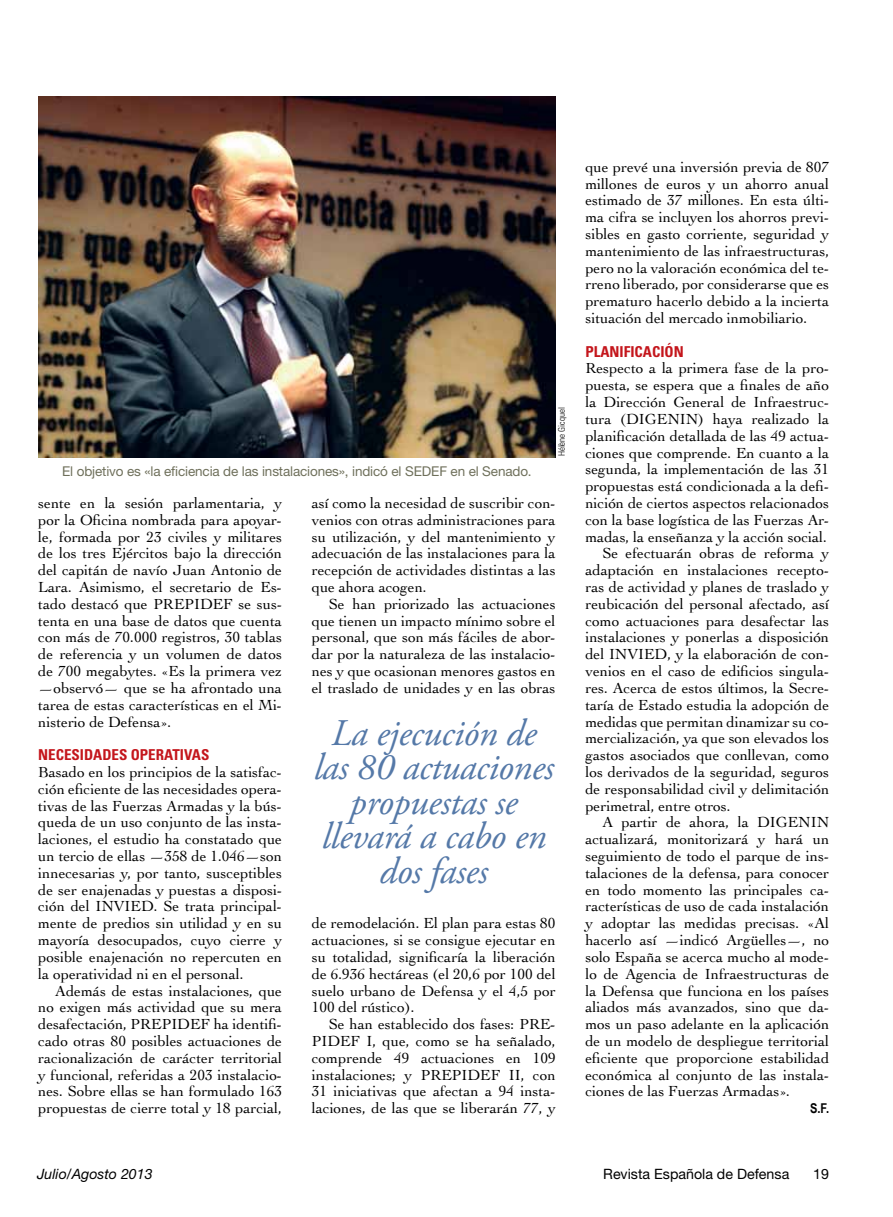
<style>
.page{position:relative;width:893px;height:1217px;background:#fff}
.page>*{position:absolute;margin:0;border:0;box-sizing:border-box;transform-origin:0 0}
.t1{font:italic 37.5px/34.5px "Adobe Garamond Pro";letter-spacing:-.01em;color:#5579a8;text-align:center}
.t2{font:15.3px/16.8px "Cochin";color:#000;text-align:justify}
.t3{font:700 condensed 15px "Univers";color:#c4161c}
.t4{font:14.25px "Helvetica Neue";color:#000}
.t5{font:italic 14.25px "Helvetica Neue";color:#000}
.t6{font:13.5px "Helvetica Neue";letter-spacing:-.01em;color:#6f705b}
.t7{font:700 13.5px "Arial Narrow";color:#000}
.t8{font:300 condensed 9px "Univers";letter-spacing:-.005em;color:#000}
</style>
<div class="page">
<img style="left:38px;top:96px;width:518px;height:361px">
<p class="t6" style="left:62px;top:463px;width:471px">El objetivo es «la eficiencia de las instalaciones», indicó el SEDEF en el Senado.</p>
<p class="t8" style="left:556px;top:456px;width:50px;rotate:-90deg">Hélène Gicquel</p>
<p class="t2" style="left:38px;top:494px;width:245px">sente en la sesión parlamentaria, y por la Oficina nombrada para apoyar&shy;le, formada por 23 civiles y militares de los tres Ejércitos bajo la dirección del capitán de navío Juan Antonio de Lara. Asimismo, el secretario de Es&shy;tado destacó que PREPIDEF se sus&shy;tenta en una base de datos que cuenta con más de 70.000 registros, 30 tablas de referencia y un volumen de datos de 700 megabytes. «Es la primera vez —observó— que se ha afrontado una tarea de estas características en el Mi&shy;nisterio de Defensa».</p>
<p class="t3" style="left:38px;top:745px;width:173px">NECESIDADES OPERATIVAS</p>
<p class="t2" style="left:38px;top:762px;width:245px">Basado en los principios de la satisfac&shy;ción eficiente de las necesidades opera&shy;tivas de las Fuerzas Armadas y la bús&shy;queda de un uso conjunto de las insta&shy;laciones, el estudio ha constatado que un tercio de ellas —358 de 1.046—son innecesarias y, por tanto, susceptibles de ser enajenadas y puestas a disposi&shy;ción del INVIED. Se trata principal&shy;mente de predios sin utilidad y en su mayoría desocupados, cuyo cierre y posible enajenación no repercuten en la operatividad ni en el personal.</p>
<p class="t2" style="left:38px;top:981px;width:245px;text-indent:17px">Además de estas instalaciones, que no exigen más actividad que su mera desafectación, PREPIDEF ha identifi&shy;cado otras 80 posibles actuaciones de racionalización de carácter territorial y funcional, referidas a 203 instalacio&shy;nes. Sobre ellas se han formulado 163 propuestas de cierre total y 18 parcial,</p>
<p class="t2" style="left:312px;top:494px;width:245px">así como la necesidad de suscribir con&shy;venios con otras administraciones para su utilización, y del mantenimiento y adecuación de las instalaciones para la recepción de actividades distintas a las que ahora acogen.</p>
<p class="t2" style="left:312px;top:594px;width:245px;text-indent:17px">Se han priorizado las actuaciones que tienen un impacto mínimo sobre el personal, que son más fáciles de abor&shy;dar por la naturaleza de las instalacio&shy;nes y que ocasionan menores gastos en el traslado de unidades y en las obras</p>
<h1 class="t1" style="left:313px;top:716px;width:242px">La ejecución de las 80 actuaciones propuestas se llevará a cabo en dos fases</h1>
<p class="t2" style="left:312px;top:914px;width:245px">de remodelación. El plan para estas 80 actuaciones, si se consigue ejecutar en su totalidad, significaría la liberación de 6.936 hectáreas (el 20,6 por 100 del suelo urbano de Defensa y el 4,5 por 100 del rústico).</p>
<p class="t2" style="left:312px;top:1014px;width:245px;text-indent:17px">Se han establecido dos fases: PRE-PIDEF I, que, como se ha señalado, comprende 49 actuaciones en 109 instalaciones; y PREPIDEF II, con 31 iniciativas que afectan a 94 insta&shy;laciones, de las que se liberarán 77, y</p>
<p class="t2" style="left:585px;top:158px;width:245px">que prevé una inversión previa de 807 millones de euros y un ahorro anual estimado de 37 millones. En esta últi&shy;ma cifra se incluyen los ahorros previ&shy;sibles en gasto corriente, seguridad y mantenimiento de las infraestructuras, pero no la valoración económica del te&shy;rreno liberado, por considerarse que es prematuro hacerlo debido a la incierta situación del mercado inmobiliario.</p>
<p class="t3" style="left:585px;top:342px;width:100px">PLANIFICACIÓN</p>
<p class="t2" style="left:585px;top:359px;width:245px">Respecto a la primera fase de la pro-</p>
<p class="t2" style="left:585px;top:376px;width:245px">puesta, se espera que a finales de año</p>
<p class="t2" style="left:585px;top:393px;width:245px">la Dirección General de Infraestruc-</p>
<p class="t2" style="left:585px;top:410px;width:245px">tura (DIGENIN) haya realizado la</p>
<p class="t2" style="left:585px;top:426px;width:245px">planificación detallada de las 49 actua-</p>
<p class="t2" style="left:585px;top:443px;width:245px">ciones que comprende. En cuanto a la</p>
<p class="t2" style="left:585px;top:460px;width:245px">segunda, la implementación de las 31</p>
<p class="t2" style="left:585px;top:477px;width:245px">propuestas está condicionada a la defi-</p>
<p class="t2" style="left:585px;top:494px;width:245px">nición de ciertos aspectos relacionados</p>
<p class="t2" style="left:585px;top:510px;width:245px">con la base logística de las Fuerzas Ar-</p>
<p class="t2" style="left:585px;top:527px;width:243px">madas, la enseñanza y la acción social.</p>
<p class="t2" style="left:602px;top:544px;width:228px">Se efectuarán obras de reforma y</p>
<p class="t2" style="left:585px;top:561px;width:245px">adaptación en instalaciones recepto-</p>
<p class="t2" style="left:585px;top:578px;width:245px">ras de actividad y planes de traslado y</p>
<p class="t2" style="left:585px;top:594px;width:245px">reubicación del personal afectado, así</p>
<p class="t2" style="left:585px;top:611px;width:245px">como actuaciones para desafectar las</p>
<p class="t2" style="left:585px;top:628px;width:245px">instalaciones y ponerlas a disposición</p>
<p class="t2" style="left:585px;top:645px;width:245px">del INVIED, y la elaboración de con-</p>
<p class="t2" style="left:585px;top:662px;width:245px">venios en el caso de edificios singula-</p>
<p class="t2" style="left:585px;top:678px;width:245px">res. Acerca de estos últimos, la Secre-</p>
<p class="t2" style="left:585px;top:695px;width:245px">taría de Estado estudia la adopción de</p>
<p class="t2" style="left:585px;top:712px;width:245px">medidas que permitan dinamizar su co-</p>
<p class="t2" style="left:585px;top:729px;width:245px">mercialización, ya que son elevados los</p>
<p class="t2" style="left:585px;top:746px;width:245px">gastos asociados que conllevan, como</p>
<p class="t2" style="left:585px;top:762px;width:245px">los derivados de la seguridad, seguros</p>
<p class="t2" style="left:585px;top:779px;width:245px">de responsabilidad civil y delimitación</p>
<p class="t2" style="left:585px;top:796px;width:147px">perimetral, entre otros.</p>
<p class="t2" style="left:602px;top:813px;width:228px">A partir de ahora, la DIGENIN</p>
<p class="t2" style="left:585px;top:830px;width:245px">actualizará, monitorizará y hará un</p>
<p class="t2" style="left:585px;top:846px;width:245px">seguimiento de todo el parque de ins-</p>
<p class="t2" style="left:585px;top:863px;width:245px">talaciones de la defensa, para conocer</p>
<p class="t2" style="left:585px;top:880px;width:245px">en todo momento las principales ca-</p>
<p class="t2" style="left:585px;top:897px;width:245px">racterísticas de uso de cada instalación</p>
<p class="t2" style="left:585px;top:914px;width:245px">y adoptar las medidas precisas. «Al</p>
<p class="t2" style="left:585px;top:930px;width:245px">hacerlo así —indicó Argüelles—, no</p>
<p class="t2" style="left:585px;top:947px;width:245px">solo España se acerca mucho al mode-</p>
<p class="t2" style="left:585px;top:964px;width:245px">lo de Agencia de Infraestructuras de</p>
<p class="t2" style="left:585px;top:981px;width:245px">la Defensa que funciona en los países</p>
<p class="t2" style="left:585px;top:998px;width:245px">aliados más avanzados, sino que da-</p>
<p class="t2" style="left:585px;top:1014px;width:245px">mos un paso adelante en la aplicación</p>
<p class="t2" style="left:585px;top:1031px;width:245px">de un modelo de despliegue territorial</p>
<p class="t2" style="left:585px;top:1048px;width:245px">eficiente que proporcione estabilidad</p>
<p class="t2" style="left:585px;top:1065px;width:245px">económica al conjunto de las instala-</p>
<p class="t2" style="left:585px;top:1082px;width:206px">ciones de las Fuerzas Armadas».</p>
<p class="t7" style="left:810px;top:1097px;width:21px">S.F.</p>
<p class="t5" style="left:37px;top:1164px;width:117px">Julio/Agosto 2013</p>
<p class="t4" style="left:603px;top:1164px;width:188px">Revista Española de Defensa</p>
<p class="t4" style="left:813px;top:1164px;width:17px">19</p>
</div>
